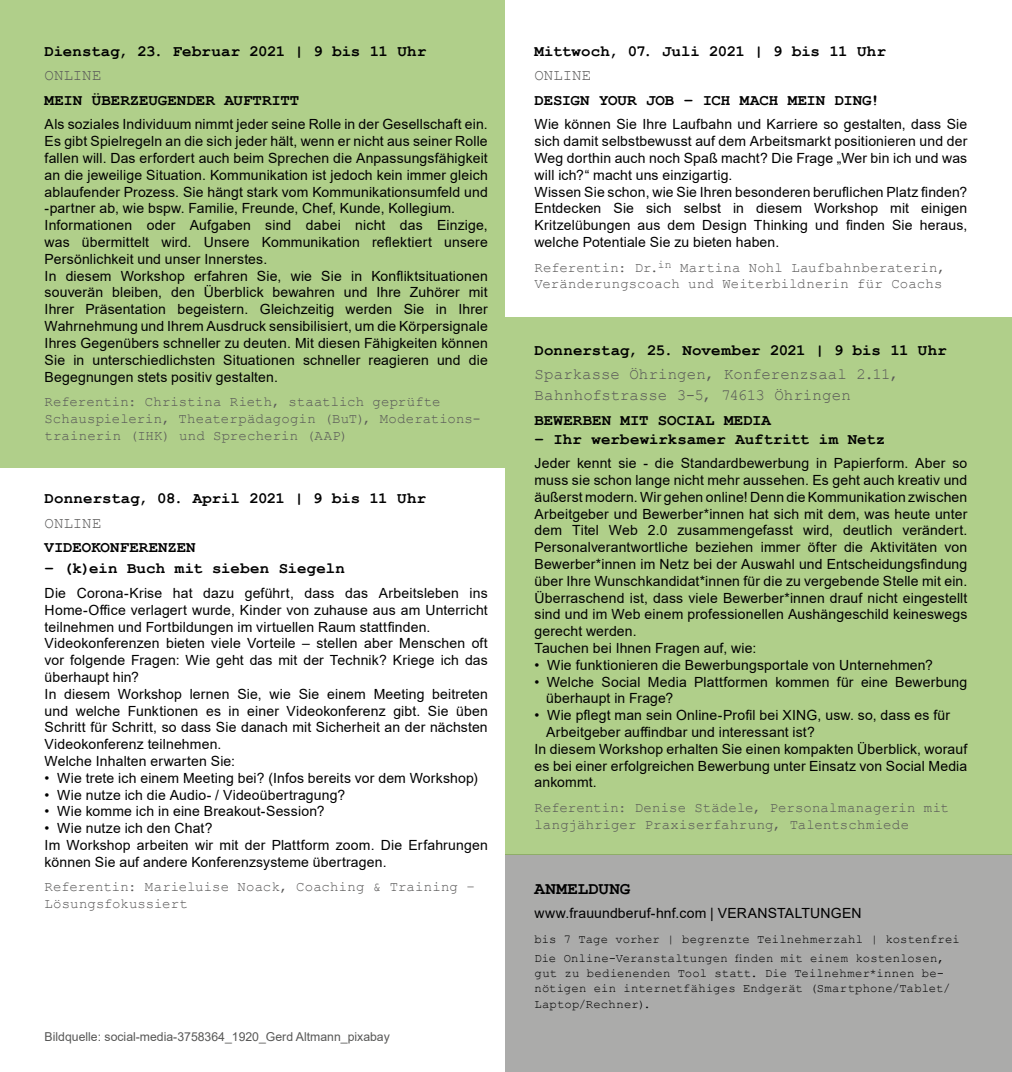
<style>
.page{position:relative;width:1012px;height:1072px;background:#fff}
.page>*{position:absolute;margin:0;border:0;box-sizing:border-box;transform-origin:0 0}
.t1{font:700 17.5px "Courier New";letter-spacing:.015em;color:#000}
.t2{font:700 15.75px "Courier New";color:#000}
.t3{font:15.75px/21px "Courier New";letter-spacing:.005em;color:#585757}
.t4{font:14px/16.8px "Arial";letter-spacing:.01em;color:#000}
.t5{font:14px/16.8px "Courier New";letter-spacing:.01em;color:#585757}
.t6{font:12.25px/19.2px "Courier New";letter-spacing:.015em;color:#000}
.t7{font:12.25px "Arial";color:#575756}
</style>
<div class="page">
<div style="left:505px;top:854px;width:507px;height:217px;background:#ababaa"></div>
<div style="left:0;top:0;width:505px;height:468px;background:#b0cf8a"></div>
<div style="left:505px;top:317px;width:507px;height:537px;background:#b0cf8a"></div>
<p class="t2" style="left:45px;top:41px;width:383px">Dienstag, 23. Februar 2021 | 9 bis 11 Uhr</p>
<p class="t3" style="left:45px;top:64px;width:58px">ONLINE</p>
<p class="t2" style="left:45px;top:90px;width:256px">MEIN ÜBERZEUGENDER AUFTRITT</p>
<p class="t4" style="left:45px;top:116px;width:445px">Als soziales Individuum nimmt jeder seine Rolle in der Gesellschaft ein.<br>Es gibt Spielregeln an die sich jeder hält, wenn er nicht aus seiner Rolle fallen will. Das erfordert auch beim Sprechen die Anpassungsfähigkeit an die jeweilige Situation. Kommunikation ist jedoch kein immer gleich ablaufender Prozess. Sie hängt stark vom Kommunikationsumfeld und -partner ab, wie bspw. Familie, Freunde, Chef, Kunde, Kollegium.<br>Informationen oder Aufgaben sind dabei nicht das Einzige, was übermittelt wird. Unsere Kommunikation reflektiert unsere Persönlichkeit und unser Innerstes.<br>In diesem Workshop erfahren Sie, wie Sie in Konfliktsituationen souverän bleiben, den Überblick bewahren und Ihre Zuhörer mit Ihrer Präsentation begeistern. Gleichzeitig werden Sie in Ihrer Wahrnehmung und Ihrem Ausdruck sensibilisiert, um die Körpersignale Ihres Gegenübers schneller zu deuten. Mit diesen Fähigkeiten können Sie in unterschiedlichsten Situationen schneller reagieren und die Begegnungen stets positiv gestalten.</p>
<p class="t5" style="left:45px;top:393px;width:438px">Referentin: Christina Rieth, staatlich geprüfte<br>Schauspielerin, Theaterpädagogin (BuT), Moderations&shy;trainerin (IHK) und Sprecherin (AAP)</p>
<p class="t2" style="left:45px;top:489px;width:383px">Donnerstag, 08. April 2021 | 9 bis 11 Uhr</p>
<p class="t3" style="left:45px;top:512px;width:58px">ONLINE</p>
<p class="t2" style="left:45px;top:538px;width:153px">VIDEOKONFERENZEN</p>
<p class="t2" style="left:45px;top:559px;width:302px">– (k)ein Buch mit sieben Siegeln</p>
<p class="t4" style="left:45px;top:584px;width:445px">Die Corona-Krise hat dazu geführt, dass das Arbeitsleben ins Home-Office verlagert wurde, Kinder von zuhause aus am Unterricht teilnehmen und Fortbildungen im virtuellen Raum stattfinden.<br>Videokonferenzen bieten viele Vorteile – stellen aber Menschen oft vor folgende Fragen: Wie geht das mit der Technik? Kriege ich das überhaupt hin?<br>In diesem Workshop lernen Sie, wie Sie einem Meeting beitreten und welche Funktionen es in einer Videokonferenz gibt. Sie üben Schritt für Schritt, so dass Sie danach mit Sicherheit an der nächsten Videokonferenz teilnehmen.<br>Welche Inhalten erwarten Sie:</p>
<p class="t4" style="left:45px;top:769px;width:435px">• Wie trete ich einem Meeting bei? (Infos bereits vor dem Workshop)</p>
<p class="t4" style="left:45px;top:786px;width:302px">• Wie nutze ich die Audio- / Videoübertragung?</p>
<p class="t4" style="left:45px;top:803px;width:281px">• Wie komme ich in eine Breakout-Session?</p>
<p class="t4" style="left:45px;top:819px;width:445px">• Wie nutze ich den Chat?<br>Im Workshop arbeiten wir mit der Plattform zoom. Die Erfahrungen können Sie auf andere Konferenzsysteme übertragen.</p>
<p class="t5" style="left:45px;top:878px;width:432px">Referentin: Marieluise Noack, Coaching &amp; Training –<br>Lösungsfokussiert</p>
<p class="t7" style="left:45px;top:1028px;width:347px">Bildquelle: social-media-3758364_1920_Gerd Altmann_pixabay</p>
<p class="t2" style="left:535px;top:41px;width:353px">Mittwoch, 07. Juli 2021 | 9 bis 11 Uhr</p>
<p class="t3" style="left:535px;top:64px;width:58px">ONLINE</p>
<p class="t2" style="left:535px;top:90px;width:347px">DESIGN YOUR JOB – ICH MACH MEIN DING!</p>
<p class="t4" style="left:535px;top:116px;width:434px">Wie können Sie Ihre Laufbahn und Karriere so gestalten, dass Sie sich damit selbstbewusst auf dem Arbeitsmarkt positionieren und der Weg dorthin auch noch Spaß macht? Die Frage „Wer bin ich und was will ich?“ macht uns einzigartig.<br>Wissen Sie schon, wie Sie Ihren besonderen beruflichen Platz finden?<br>Entdecken Sie sich selbst in diesem Workshop mit einigen Kritzelübungen aus dem Design Thinking und finden Sie heraus, welche Potentiale Sie zu bieten haben.</p>
<p class="t5" style="left:535px;top:258px;width:412px">Referentin: Dr.<sup>in</sup> Martina Nohl Laufbahnberaterin,<br>Veränderungscoach und Weiterbildnerin für Coachs</p>
<p class="t2" style="left:535px;top:340px;width:414px">Donnerstag, 25. November 2021 | 9 bis 11 Uhr</p>
<p class="t3" style="left:535px;top:363px;width:366px">Sparkasse Öhringen, Konferenzsaal 2.11,<br>Bahnhofstrasse 3-5, 74613 Öhringen</p>
<p class="t2" style="left:535px;top:410px;width:238px">BEWERBEN MIT SOCIAL MEDIA</p>
<p class="t2" style="left:535px;top:429px;width:352px">– Ihr werbewirksamer Auftritt im Netz</p>
<p class="t4" style="left:535px;top:454px;width:434px">Jeder kennt sie - die Standardbewerbung in Papierform. Aber so muss sie schon lange nicht mehr aussehen. Es geht auch kreativ und äußerst modern. Wir gehen online! Denn die Kommunikation zwischen Arbeitgeber und Bewerber*innen hat sich mit dem, was heute unter dem Titel Web 2.0 zusammengefasst wird, deutlich verändert.<br>Personalverantwortliche beziehen immer öfter die Aktivitäten von Bewerber*innen im Netz bei der Auswahl und Entscheidungsfindung über Ihre Wunschkandidat*innen für die zu vergebende Stelle mit ein.<br>Überraschend ist, dass viele Bewerber*innen drauf nicht eingestellt sind und im Web einem professionellen Aushängeschild keineswegs gerecht werden.<br>Tauchen bei Ihnen Fragen auf, wie:</p>
<p class="t4" style="left:535px;top:656px;width:400px">• Wie funktionieren die Bewerbungsportale von Unternehmen?</p>
<p class="t4" style="left:546px;top:673px;width:423px;text-indent:-12px">• Welche Social Media Plattformen kommen für eine Bewerbung überhaupt in Frage?</p>
<p class="t4" style="left:535px;top:706px;width:417px">• Wie pflegt man sein Online-Profil bei XING, usw. so, dass es für</p>
<p class="t4" style="left:546px;top:723px;width:270px">Arbeitgeber auffindbar und interessant ist?</p>
<p class="t4" style="left:535px;top:740px;width:434px">In diesem Workshop erhalten Sie einen kompakten Überblick, worauf</p>
<p class="t4" style="left:535px;top:757px;width:434px">es bei einer erfolgreichen Bewerbung unter Einsatz von Social Media</p>
<p class="t4" style="left:535px;top:774px;width:64px">ankommt.</p>
<p class="t5" style="left:535px;top:798px;width:416px">Referentin: Denise Städele, Personalmanagerin mit langjähriger Praxiserfahrung, Talentschmiede</p>
<p class="t1" style="left:535px;top:877px;width:97px">ANMELDUNG</p>
<p class="t4" style="left:535px;top:905px;width:329px">www.frauundberuf-hnf.com | VERANSTALTUNGEN</p>
<p class="t6" style="left:535px;top:929px;width:427px">bis 7 Tage vorher | begrenzte Teilnehmerzahl | kostenfrei<br>Die Online-Veranstaltungen finden mit einem kostenlosen,</p>
<p class="t6" style="left:535px;top:965px;width:418px;line-height:14.7px">gut zu bedienenden Tool statt. Die Teilnehmer*innen be&shy;nötigen ein internetfähiges Endgerät (Smartphone/Tablet/</p>
<p class="t6" style="left:535px;top:994px;width:118px">Laptop/Rechner).</p>
</div>
